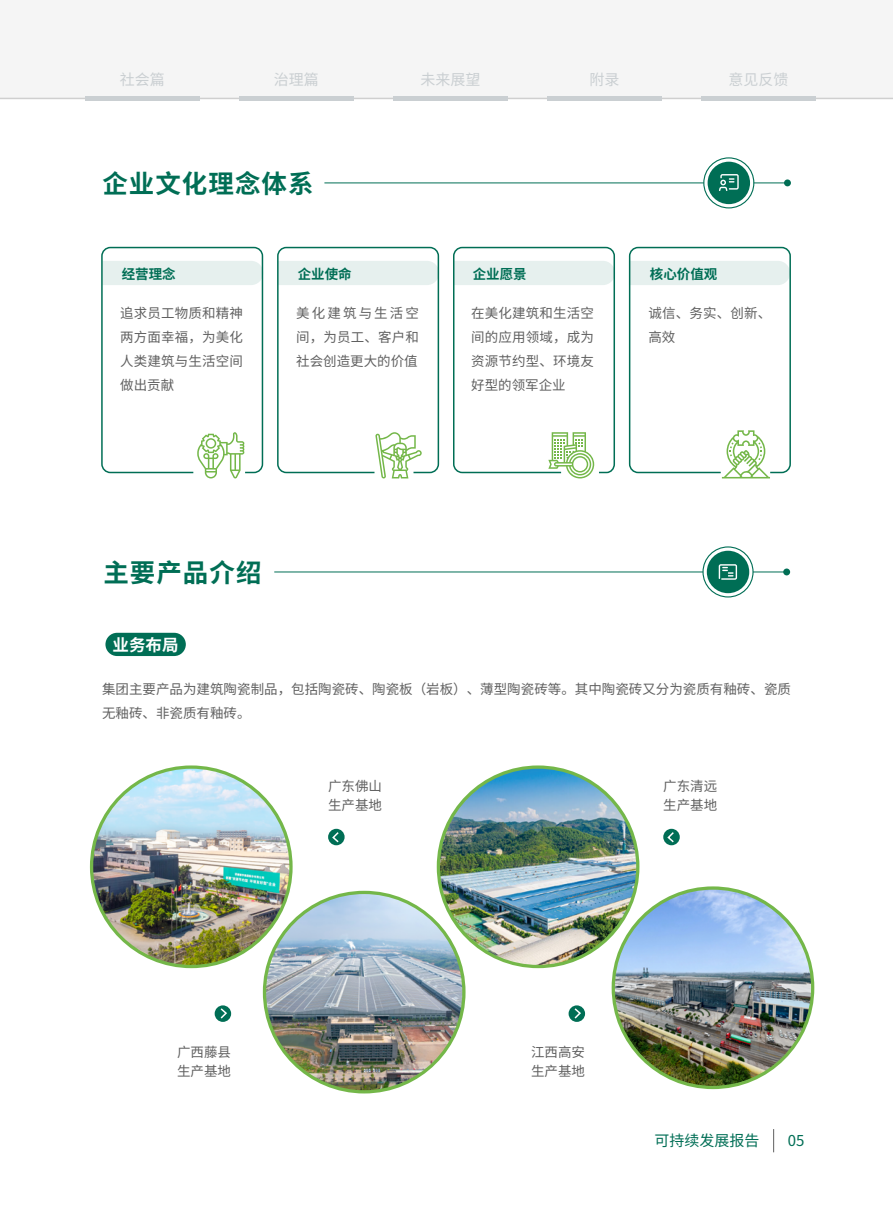
<style>
.page{position:relative;width:893px;height:1212px;background:#fff}
.page>*{position:absolute;margin:0;border:0;box-sizing:border-box;transform-origin:0 0}
.t1{font:700 25.5px "Source Han Sans CN";letter-spacing:.04em;color:#006e55}
.t2{font:700 16.5px "Source Han Sans CN";color:#fff}
.t3{font:15px "Source Han Sans CN";color:#cacfd2}
.t4{font:15px "Source Han Sans CN";color:#006e55}
.t5{font:13.5px/24px "Source Han Sans CN";color:#606060}
.t6{font:700 13.5px "Source Han Sans CN";color:#006e55}
</style>
<div class="page">
<svg style="left:773px;top:1129px;width:1px;height:23px"></svg>
<hr style="left:324px;top:183px;width:462px;height:1px;background:#006e55">
<div style="left:784px;top:179px;width:7px;height:7px;background:#006e55;border-radius:50%"></div>
<svg style="left:704px;top:158px;width:50px;height:50px"></svg>
<div style="left:703px;top:157px;width:51px;height:51px;border:1px solid #006e55;border-radius:50%"></div>
<div style="left:708px;top:162px;width:42px;height:42px;background:#006e55;border-radius:50%"></div>
<svg style="left:719px;top:174px;width:20px;height:17px"></svg>
<hr style="left:274px;top:572px;width:511px;height:1px;background:#006e55">
<div style="left:783px;top:568px;width:7px;height:7px;background:#006e55;border-radius:50%"></div>
<svg style="left:703px;top:547px;width:50px;height:50px"></svg>
<div style="left:702px;top:546px;width:52px;height:51px;border:1px solid #006e55;border-radius:50%"></div>
<div style="left:707px;top:551px;width:42px;height:42px;background:#006e55;border-radius:50%"></div>
<img style="left:92px;top:767px;width:199px;height:199px;border-radius:100px">
<img style="left:613px;top:889px;width:200px;height:197px">
<svg style="left:328px;top:829px;width:17px;height:16px"></svg>
<svg style="left:663px;top:829px;width:17px;height:16px"></svg>
<svg style="left:331px;top:830px;width:9px;height:14px"></svg>
<svg style="left:215px;top:1005px;width:16px;height:17px"></svg>
<svg style="left:219px;top:1007px;width:9px;height:13px"></svg>
<svg style="left:569px;top:1005px;width:16px;height:17px"></svg>
<svg style="left:573px;top:1007px;width:9px;height:13px"></svg>
<svg style="left:666px;top:830px;width:9px;height:14px"></svg>
<svg style="left:719px;top:564px;width:18px;height:16px"></svg>
<div style="left:280px;top:261px;width:156px;height:24px;background:#e6f0ee"></div>
<div style="left:277px;top:247px;width:162px;height:226px;border:2px solid #006e55;border-radius:9px"></div>
<svg style="left:375px;top:432px;width:47px;height:46px"></svg>
<div style="left:456px;top:261px;width:156px;height:24px;background:#e6f0ee"></div>
<div style="left:453px;top:247px;width:162px;height:226px;border:2px solid #006e55;border-radius:8px"></div>
<svg style="left:548px;top:432px;width:46px;height:46px"></svg>
<div style="left:632px;top:261px;width:156px;height:24px;background:#e6f0ee"></div>
<div style="left:629px;top:247px;width:162px;height:226px;border:2px solid #006e55;border-radius:9px"></div>
<svg style="left:722px;top:430px;width:48px;height:48px"></svg>
<div style="left:104px;top:261px;width:156px;height:24px;background:#e6f0ee"></div>
<div style="left:101px;top:247px;width:162px;height:226px;border:2px solid #006e55;border-radius:9px"></div>
<svg style="left:197px;top:432px;width:47px;height:46px"></svg>
<div style="left:105px;top:633px;width:81px;height:23px;background:#006e55;border-radius:12px"></div>
<img style="left:264px;top:892px;width:200px;height:200px;border-radius:100px">
<img style="left:438px;top:767px;width:200px;height:199px;border-radius:100px">
<div style="left:0;top:0;width:893px;height:98px;background:#f5f5f5"></div>
<hr style="left:0;top:98px;width:893px;height:1px;background:#cfcfcf">
<div style="left:239px;top:96px;width:115px;height:5px;background:#cacfd2"></div>
<div style="left:85px;top:96px;width:115px;height:5px;background:#cacfd2"></div>
<div style="left:393px;top:96px;width:115px;height:5px;background:#cacfd2"></div>
<div style="left:701px;top:96px;width:115px;height:5px;background:#cacfd2"></div>
<div style="left:547px;top:96px;width:115px;height:5px;background:#cacfd2"></div>
<p class="t3" style="left:120px;top:71px;width:46px">社会篇</p>
<p class="t3" style="left:274px;top:71px;width:46px">治理篇</p>
<p class="t3" style="left:420px;top:71px;width:61px">未来展望</p>
<p class="t3" style="left:589px;top:71px;width:31px">附录</p>
<p class="t3" style="left:728px;top:71px;width:61px">意见反馈</p>
<h1 class="t1" style="left:102px;top:169px;width:213px">企业文化理念体系</h1>
<p class="t6" style="left:122px;top:266px;width:55px">经营理念</p>
<p class="t6" style="left:298px;top:266px;width:55px">企业使命</p>
<p class="t6" style="left:473px;top:266px;width:55px">企业愿景</p>
<p class="t6" style="left:650px;top:266px;width:69px">核心价值观</p>
<p class="t5" style="left:120px;top:301px;width:124px;text-align:justify">追求员工物质和精神两方面幸福，为美化人类建筑与生活空间做出贡献</p>
<p class="t5" style="left:296px;top:301px;width:124px;text-align:justify">美化建筑与生活空间，为员工、客户和社会创造更大的价值</p>
<p class="t5" style="left:471px;top:301px;width:124px;text-align:justify">在美化建筑和生活空间的应用领域，成为资源节约型、环境友好型的领军企业</p>
<p class="t5" style="left:648px;top:301px;width:124px">诚信、务实、创新、高效</p>
<h1 class="t1" style="left:103px;top:558px;width:160px">主要产品介绍</h1>
<p class="t2" style="left:113px;top:635px;width:67px">业务布局</p>
<p class="t5" style="left:102px;top:677px;width:690px">集团主要产品为建筑陶瓷制品，包括陶瓷砖、陶瓷板（岩板）、薄型陶瓷砖等。其中陶瓷砖又分为瓷质有釉砖、瓷质无釉砖、非瓷质有釉砖。</p>
<p class="t5" style="left:328px;top:776px;width:55px;line-height:19.5px">广东佛山生产基地</p>
<p class="t5" style="left:663px;top:776px;width:55px;line-height:19.5px">广东清远生产基地</p>
<p class="t5" style="left:177px;top:1042px;width:55px;line-height:19.5px">广西藤县生产基地</p>
<p class="t5" style="left:531px;top:1042px;width:55px;line-height:19.5px">江西高安生产基地</p>
<p class="t4" style="left:654px;top:1132px;width:106px">可持续发展报告</p>
<p class="t4" style="left:788px;top:1132px;width:18px">05</p>
</div>
